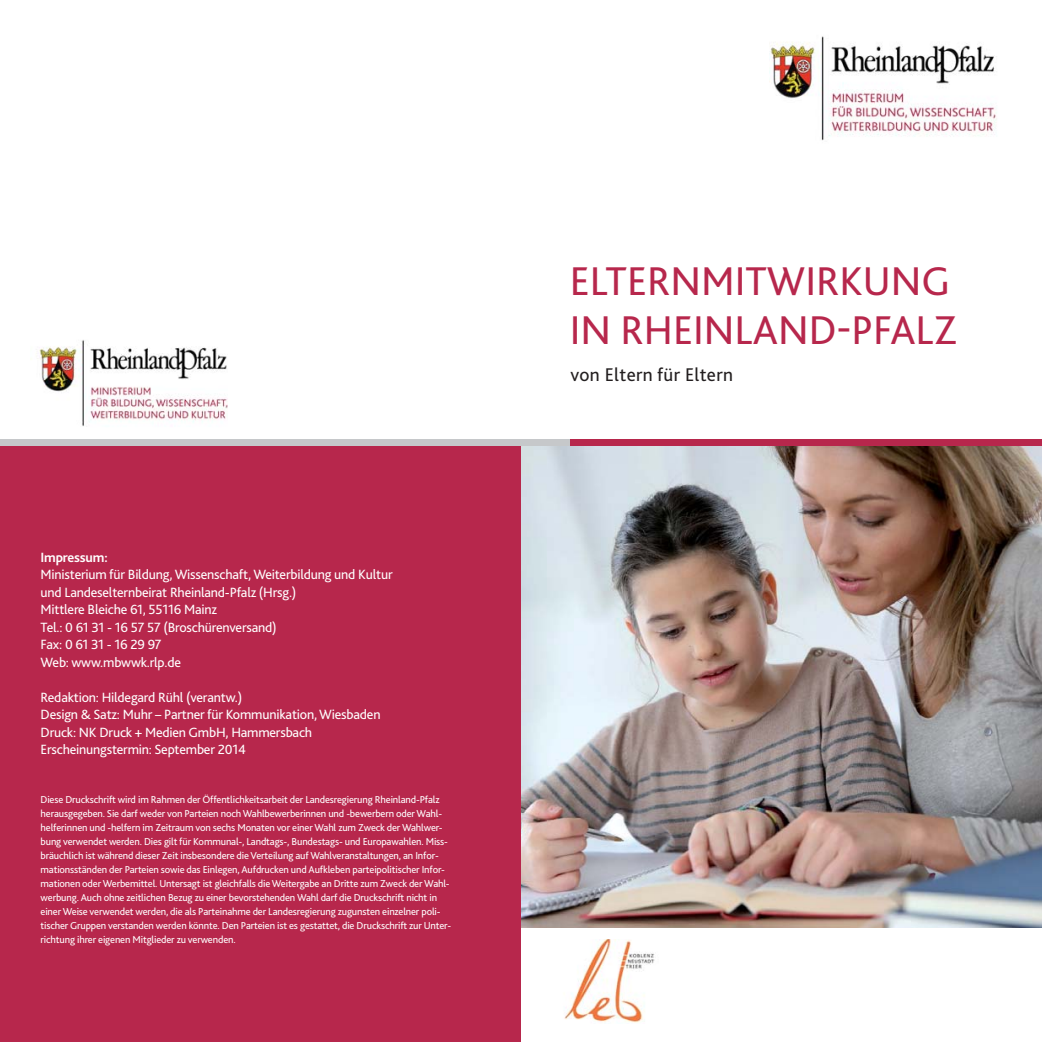
<style>
.page{position:relative;width:1042px;height:1042px;background:#fff}
.page>*{position:absolute;margin:0;border:0;box-sizing:border-box;transform-origin:0 0}
.t1{font:42px/49px "Bliss 2";color:#b7274c}
.t2{font:19.25px "Bliss 2";letter-spacing:.015em;color:#231f20}
.t3{font:14px/17.5px "Bliss 2";letter-spacing:-.015em;color:#fff}
.t4{font:700 14px "Bliss 2";letter-spacing:-.015em;color:#fff}
.t5{font:10.5px/14px "Bliss 2";letter-spacing:-.015em;color:#fff}
</style>
<div class="page">
<div style="left:0;top:441px;width:521px;height:601px;background:#b7274c"></div>
<img style="left:521px;top:446px;width:521px;height:482px">
<div style="left:0;top:439px;width:570px;height:7px;background:#c6c8ca"></div>
<div style="left:570px;top:439px;width:472px;height:7px;background:#b7274c"></div>
<img style="left:769px;top:36px;width:228px;height:105px">
<img style="left:39px;top:340px;width:188px;height:87px">
<img style="left:564px;top:939px;width:91px;height:84px">
<h3 class="t4" style="left:41px;top:552px;width:69px">Impressum:</h3>
<p class="t3" style="left:41px;top:567px;width:354px">Ministerium für Bildung, Wissenschaft, Weiterbildung und Kultur und Landeselternbeirat Rheinland-Pfalz (Hrsg.)<br>Mittlere Bleiche 61, 55116 Mainz<br>Tel.: 0 61 31 - 16 57 57 (Broschürenversand)<br>Fax: 0 61 31 - 16 29 97<br>Web: www.mbwwk.rlp.de</p>
<h3 class="t3" style="left:41px;top:689px;width:341px">Redaktion: Hildegard Rühl (verantw.)<br>Design &amp; Satz: Muhr – Partner für Kommunikation, Wiesbaden Druck: NK Druck + Medien GmbH, Hammersbach Erscheinungstermin: September 2014</h3>
<p class="t5" style="left:41px;top:793px;width:412px">Diese Druckschrift wird im Rahmen der Öffentlichkeitsarbeit der Landesregierung Rheinland-Pfalz herausgegeben. Sie darf weder von Parteien noch Wahlbewerberinnen und -bewerbern oder Wahl&shy;helferinnen und -helfern im Zeitraum von sechs Monaten vor einer Wahl zum Zweck der Wahlwer&shy;bung verwendet werden. Dies gilt für Kommunal-, Landtags-, Bundestags- und Europawahlen. Miss&shy;bräuchlich ist während dieser Zeit insbesondere die Verteilung auf Wahlveranstaltungen, an Infor - mationsständen der Parteien sowie das Einlegen, Aufdrucken und Aufkleben parteipolitischer Infor&shy;mationen oder Werbemittel. Untersagt ist gleichfalls die Weitergabe an Dritte zum Zweck der Wahl&shy;werbung. Auch ohne zeitlichen Bezug zu einer bevorstehenden Wahl darf die Druckschrift nicht in einer Weise verwendet werden, die als Parteinahme der Landesregierung zugunsten einzelner poli&shy;tischer Gruppen verstanden werden könnte. Den Parteien ist es gestattet, die Druckschrift zur Unter&shy;richtung ihrer eigenen Mitglieder zu verwenden.</p>
<h1 class="t1" style="left:570px;top:260px;width:389px">ELTERNMITWIRKUNG<br>IN RHEINLAND-PFALZ</h1>
<h2 class="t2" style="left:570px;top:367px;width:164px">von Eltern für Eltern</h2>
</div>
